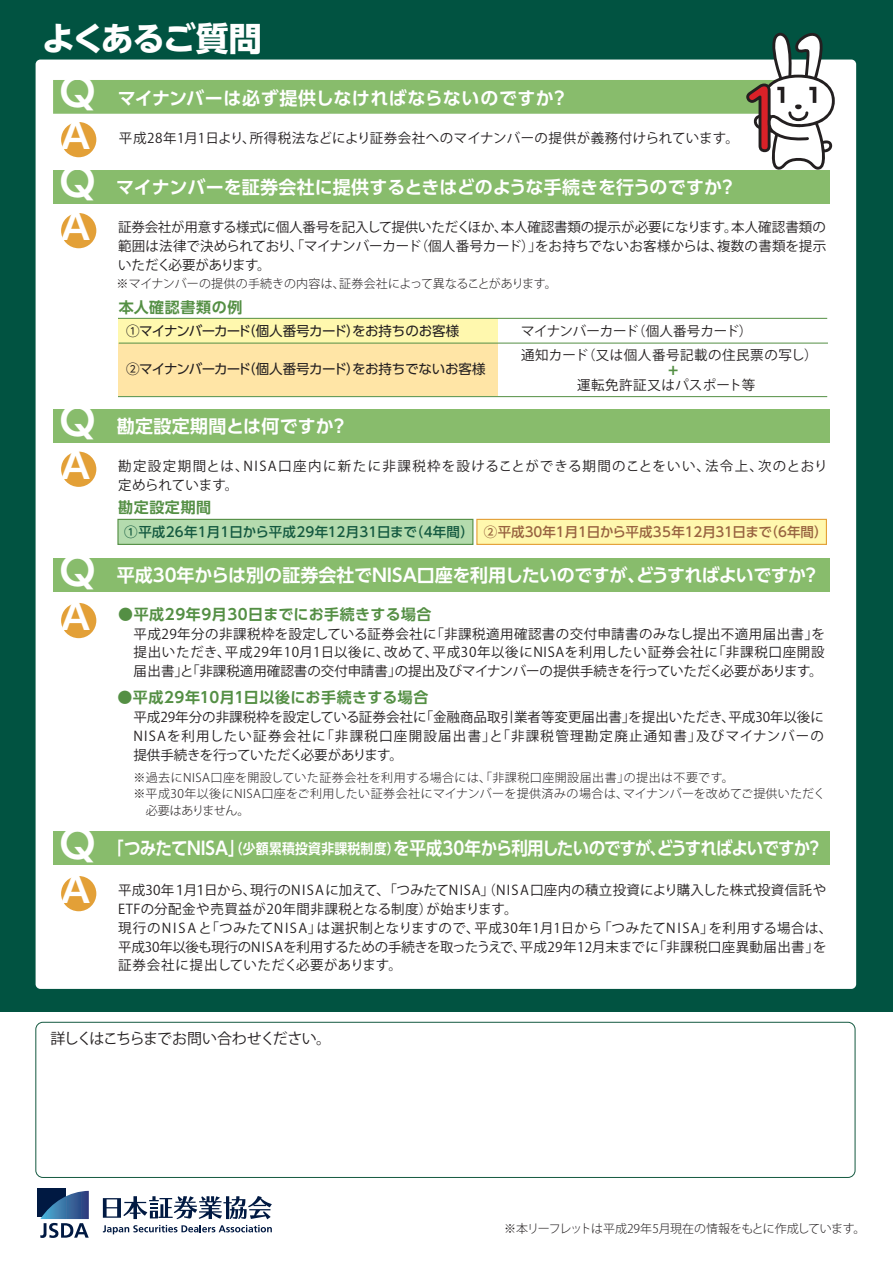
<style>
.page{position:relative;width:893px;height:1263px;background:#fff}
.page>*{position:absolute;margin:0;border:0;box-sizing:border-box;transform-origin:0 0}
.t1{font:700 39.9px "UD Shin Go Pro De";color:#fff}
.t2{font:700 35.25px "UD Shin Go Pro De";color:#fff;scale:1.05 1}
.t3{font:700 33px "UD Shin Go NT Pro";letter-spacing:-.06em;color:#fff}
.t4{font:700 18px "UD Shin Go Pro De";letter-spacing:-.005em;color:#fff}
.t5{font:700 18px "UD Shin Go Pro De";letter-spacing:-.05em;color:#fff;scale:.94 1}
.t6{font:700 18px "UD Shin Go Pro De";letter-spacing:.03em;color:#fff}
.t7{font:700 18px "UD Shin Go Pro De";letter-spacing:.015em;color:#fff}
.t8{font:700 15px "UD Shin Go Pro De";letter-spacing:.035em;color:#548f44}
.t9{font:15px "Koz Go Pro";letter-spacing:-.075em;color:#231f20}
.t10{font:800 15px "Koz Go Pro";color:#548f44}
.t11{font:13.5px/18.8px "Koz Go Pro";letter-spacing:.015em;color:#231f20;text-align:justify}
.t12{font:13.5px/18.8px "Koz Go Pro";letter-spacing:.09em;color:#231f20}
.t13{font:500 13.5px "UD Shin Go Pro";color:#145940}
.t14{font:13.5px "UD Shin Go Pro";letter-spacing:-.03em;color:#231f20}
.t15{font:13.5px "Koz Go Pro";letter-spacing:.035em;color:#231f20}
.t16{font:13.5px "Koz Go Pro";letter-spacing:.04em;color:#231f20}
.t17{font:13.5px "Koz Go Pro";letter-spacing:-.01em;color:#231f20}
.t18{font:300 12px "Koz Go Pro";letter-spacing:.02em;color:#231f20}
.t19{font:300 12px "Koz Go Pro";letter-spacing:.04em;color:#231f20}
.t20{font:300 12px "Koz Go Pro";color:#231f20}
.t21{font:300 12px "Koz Go Pr 6 N";letter-spacing:-.04em;color:#231f20}
.t22{font:300 12px "Koz Go Pro";letter-spacing:-.02em;color:#231f20}
.s1{font-size:39.9px}
.s2{color:#986340}
.s3{font-size:14.25px}
</style>
<div class="page">
<div style="left:0;top:0;width:893px;height:1011px;background:#015341"></div>
<div style="left:36px;top:60px;width:820px;height:929px;background:#fff;border-radius:5px"></div>
<svg style="left:103px;top:1196px;width:169px;height:23px"></svg>
<svg style="left:103px;top:1225px;width:169px;height:9px"></svg>
<div style="left:37px;top:1188px;width:29px;height:28px;background:#001942"></div>
<svg style="left:40px;top:1191px;width:49px;height:47px"></svg>
<div style="left:35px;top:1022px;width:820px;height:156px;border:1px solid #145940;border-radius:7px"></div>
<div style="left:53px;top:170px;width:776px;height:34px;background:#88bc6c"></div>
<div style="left:53px;top:409px;width:776px;height:34px;background:#88bc6c"></div>
<div style="left:53px;top:831px;width:776px;height:34px;background:#88bc6c"></div>
<div style="left:53px;top:558px;width:776px;height:34px;background:#88bc6c"></div>
<div style="left:118px;top:319px;width:380px;height:25px;background:#fff8ae"></div>
<div style="left:117px;top:519px;width:356px;height:26px;background:#b4dbae;border:1px solid #548f44"></div>
<div style="left:476px;top:519px;width:351px;height:26px;background:#fff8ae;border:1px solid #e3a037"></div>
<div style="left:118px;top:344px;width:380px;height:52px;background:#ffe5a6"></div>
<div style="left:61px;top:213px;width:35px;height:35px;background:#e3a037;border-radius:18px"></div>
<div style="left:61px;top:452px;width:35px;height:35px;background:#e3a037;border-radius:18px"></div>
<div style="left:61px;top:603px;width:35px;height:35px;background:#e3a037;border-radius:18px"></div>
<div style="left:61px;top:876px;width:35px;height:35px;background:#e3a037;border-radius:18px"></div>
<hr style="left:118px;top:396px;width:709px;height:1px;background:#548f44">
<hr style="left:119px;top:343px;width:709px;height:1px;background:#548f44">
<hr style="left:118px;top:318px;width:709px;height:1px;background:#548f44">
<svg style="left:53px;top:32px;width:782px;height:138px"></svg>
<h3 class="t3" style="left:42px;top:11px;width:221px">よくあるご質問</h3>
<h1 class="t1" style="left:59px;top:60px;width:38px">Q</h1>
<h2 class="t2" style="left:61px;top:107px;width:29px">A</h2>
<h1 class="t1" style="left:59px;top:149px;width:38px">Q</h1>
<h2 class="t2" style="left:61px;top:198px;width:29px">A</h2>
<h3 class="t6" style="left:118px;top:83px;width:452px">マイナンバーは必ず提供しなければならないのですか？</h3>
<p class="t15" style="left:119px;top:129px;width:621px">平成28年1月1日より、所得税法などにより証券会社へのマイナンバーの提供が義務付けられています。</p>
<h3 class="t4" style="left:116px;top:173px;width:622px">マイナンバーを証券会社に提供するときはどのような手続きを行うのですか？</h3>
<p class="t11" style="left:118px;top:218px;width:710px">証券会社が用意する様式に個人番号を記入して提供いただくほか、本人確認書類の提示が必要になります。本人確認書類の範囲は法律で決められており、「マイナンバーカード（個人番号カード）」をお持ちでないお客様からは、複数の書類を提示いただく必要があります。</p>
<p class="t20" style="left:117px;top:276px;width:442px">※マイナンバーの提供の手続きの内容は、証券会社によって異なることがあります。</p>
<p class="t8" style="left:119px;top:295px;width:125px">本人確認書類の例</p>
<p class="t14" style="left:126px;top:320px;width:335px">①マイナンバーカード（個人番号カード）をお持ちのお客様</p>
<p class="t17" style="left:521px;top:322px;width:233px">マイナンバーカード（個人番号カード）</p>
<p class="t14" style="left:126px;top:358px;width:361px">②マイナンバーカード（個人番号カード）をお持ちでないお客様</p>
<p class="t16" style="left:521px;top:346px;width:298px">通知カード（又は個人番号記載の住民票の写し）</p>
<p class="t10" style="left:668px;top:359px;width:12px">+</p>
<p class="t16" style="left:577px;top:376px;width:180px">運転免許証又はパスポート等</p>
<h3 class="t7" style="left:59px;top:411px;width:290px"><span class="s1">Q</span> 勘定設定期間とは何ですか？</h3>
<h2 class="t2" style="left:61px;top:437px;width:29px">A</h2>
<p class="t12" style="left:118px;top:457px;width:711px">勘定設定期間とは、NISA口座内に新たに非課税枠を設けることができる期間のことをいい、法令上、次のとおり定められています。</p>
<p class="t8" style="left:118px;top:495px;width:95px">勘定設定期間</p>
<p class="t13" style="left:124px;top:521px;width:705px">①平成26年1月1日から平成29年12月31日まで（4年間） <span class="s2">②平成30年1月1日から平成35年12月31日まで（6年間）</span></p>
<h3 class="t4" style="left:59px;top:561px;width:762px"><span class="s1">Q</span> 平成30年からは別の証券会社でNISA口座を利用したいのですが、どうすればよいですか？</h3>
<h2 class="t2" style="left:61px;top:588px;width:29px">A</h2>
<p class="t8" style="left:118px;top:602px;width:315px">●平成29年9月30日までにお手続きする場合</p>
<p class="t11" style="left:134px;top:624px;width:693px">平成29年分の非課税枠を設定している証券会社に「非課税適用確認書の交付申請書のみなし提出不適用届出書」を提出いただき、平成29年10月1日以後に、改めて、平成30年以後にNISAを利用したい証券会社に「非課税口座開設届出書」と「非課税適用確認書の交付申請書」の提出及びマイナンバーの提供手続きを行っていただく必要があります。</p>
<p class="t8" style="left:117px;top:685px;width:313px">●平成29年10月1日以後にお手続きする場合</p>
<p class="t11" style="left:133px;top:708px;width:692px">平成29年分の非課税枠を設定している証券会社に「金融商品取引業者等変更届出書」を提出いただき、平成30年以後にNISAを利用したい証券会社に「非課税口座開設届出書」と「非課税管理勘定廃止通知書」及びマイナンバーの提供手続きを行っていただく必要があります。</p>
<p class="t19" style="left:133px;top:769px;width:602px">※過去にNISA口座を開設していた証券会社を利用する場合には、「非課税口座開設届出書」の提出は不要です。</p>
<p class="t18" style="left:133px;top:786px;width:694px">※平成30年以後にNISA口座をご利用したい証券会社にマイナンバーを提供済みの場合は、マイナンバーを改めてご提供いただく</p>
<p class="t22" style="left:146px;top:802px;width:105px">必要はありません。</p>
<h3 class="t5" style="left:59px;top:834px;width:813px"><span class="s1">Q</span> 「つみたてNISA」<span class="s3">（少額累積投資非課税制度）</span>を平成30年から利用したいのですが、どうすればよいですか？</h3>
<h2 class="t2" style="left:61px;top:861px;width:29px">A</h2>
<p class="t11" style="left:118px;top:881px;width:716px;text-align:left">平成30年１月１日から、現行のNISAに加えて、「つみたてNISA」（NISA口座内の積立投資により購入した株式投資信託やETFの分配金や売買益が20年間非課税となる制度）が始まります。<br>現行のNISAと「つみたてNISA」は選択制となりますので、平成30年1月1日から「つみたてNISA」を利用する場合は、平成30年以後も現行のNISAを利用するための手続きを取ったうえで、平成29年12月末までに「非課税口座異動届出書」を証券会社に提出していただく必要があります。</p>
<p class="t9" style="left:50px;top:1029px;width:282px">詳しくはこちらまでお問い合わせください。</p>
<p class="t21" style="left:504px;top:1222px;width:363px">※本リーフレットは平成29年5月現在の情報をもとに作成しています。</p>
</div>
